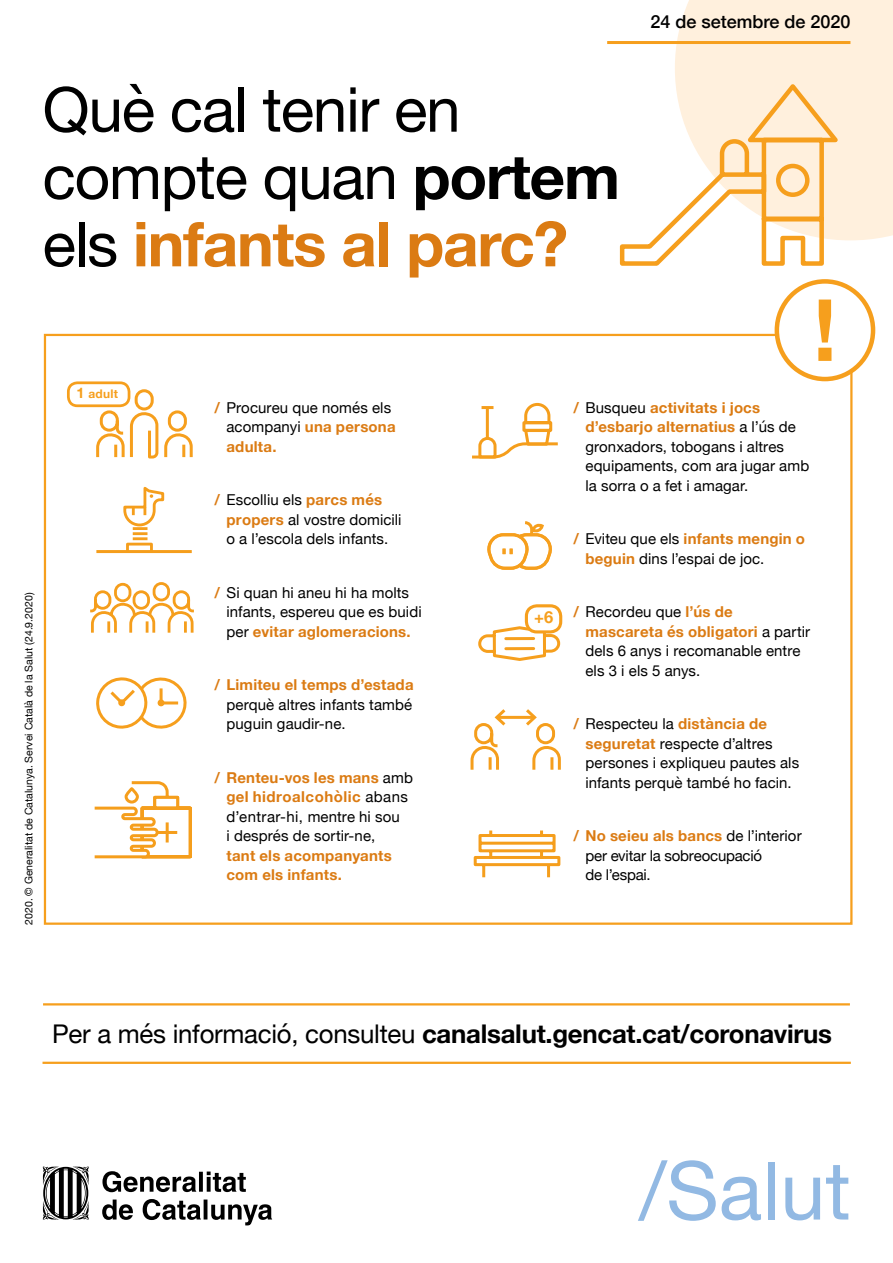
<style>
.page{position:relative;width:893px;height:1263px;background:#fff}
.page>*{position:absolute;margin:0;border:0;box-sizing:border-box;transform-origin:0 0}
.t1{font:81px "Helvetica Neue";color:#92b9e3}
.t2{font:62.1px/67.3px "Helvetica Neue";letter-spacing:-.02em;color:#000}
.t3{font:700 25.8px "Helvetica Neue";letter-spacing:-.01em;color:#000}
.t4{font:500 18px "Helvetica Neue";color:#000}
.t5{font:700 16.5px "Helvetica Neue";color:#f69f1d}
.t6{font:15px/19.5px "Helvetica Neue";letter-spacing:.005em;color:#000}
.t7{font:15px/19.5px "Helvetica Neue";letter-spacing:-.015em;color:#000}
.t8{font:700 15px/19.5px "Helvetica Neue";letter-spacing:.015em;color:#db7b13}
.t9{font:700 11.85px "Helvetica Neue";letter-spacing:.025em;color:#f69f1d}
.t10{font:10.5px "Helvetica Neue";color:#000}
.s1{font-weight:700}
.s2{font-weight:700;color:#db7b13}
.s3{font-size:14.55px}
.s4{font-weight:400}
</style>
<div class="page">
<svg style="left:102px;top:1171px;width:170px;height:54px"></svg>
<svg style="left:43px;top:1166px;width:46px;height:54px"></svg>
<div style="left:675px;top:0;width:218px;height:240px;background:#fff0dd"></div>
<hr style="left:43px;top:1062px;width:808px;height:2px;background:#f69f1d">
<hr style="left:43px;top:1003px;width:807px;height:2px;background:#f69f1d">
<div style="left:775px;top:279px;width:100px;height:102px;border:4px solid #f69f1d;border-radius:50%"></div>
<hr style="left:607px;top:41px;width:243px;height:3px;background:#f69f1d">
<svg style="left:96px;top:677px;width:91px;height:52px"></svg>
<svg style="left:118px;top:699px;width:7px;height:7px"></svg>
<svg style="left:487px;top:521px;width:65px;height:49px"></svg>
<svg style="left:478px;top:626px;width:84px;height:35px"></svg>
<hr style="left:506px;top:647px;width:28px;height:3px;background:#f69f1d">
<hr style="left:506px;top:637px;width:28px;height:3px;background:#f69f1d">
<svg style="left:95px;top:389px;width:98px;height:70px"></svg>
<div style="left:67px;top:381px;width:63px;height:26px;border:3px solid #f69f1d;border-radius:9px"></div>
<svg style="left:619px;top:79px;width:223px;height:187px"></svg>
<hr style="left:96px;top:550px;width:96px;height:3px;background:#f59e1c">
<svg style="left:122px;top:486px;width:44px;height:68px"></svg>
<svg style="left:90px;top:582px;width:104px;height:51px"></svg>
<svg style="left:472px;top:402px;width:86px;height:57px"></svg>
<svg style="left:473px;top:830px;width:88px;height:48px"></svg>
<div style="left:526px;top:606px;width:35px;height:26px;background:#fff;border-radius:10px"></div>
<div style="left:525px;top:604px;width:37px;height:29px;border:3px solid #f69f1d;border-radius:10px"></div>
<svg style="left:470px;top:709px;width:91px;height:61px"></svg>
<svg style="left:94px;top:781px;width:98px;height:78px"></svg>
<svg style="left:818px;top:300px;width:13px;height:61px"></svg>
<h2 class="t2" style="left:43px;top:79px;width:579px">Què cal tenir en compte quan <span class="s1">portem </span>els <span class="s2">infants al parc?</span></h2>
<p class="t4" style="left:650px;top:7px;width:202px">24 de setembre de 2020</p>
<p class="t9" style="left:76px;top:385px;width:43px"><span class="s3">1</span> adult</p>
<p class="t10" style="left:21px;top:925px;width:334px;rotate:-90deg">2020. © Generalitat de Catalunya. Servei Català de la Salut (24.9.2020)</p>
<p class="t6" style="left:227px;top:398px;width:171px;text-indent:-12px"><span class="s2">/</span> Procureu que només els acompanyi <span class="s2">una persona adulta.</span></p>
<p class="t6" style="left:227px;top:491px;width:177px;text-indent:-12px"><span class="s2">/</span> Escolliu els <span class="s2">parcs més propers</span> al vostre domicili o a l’escola dels infants.</p>
<p class="t6" style="left:227px;top:583px;width:197px;text-indent:-12px"><span class="s2">/</span> Si quan hi aneu hi ha molts infants, espereu que es buidi per <span class="s2">evitar aglomeracions.</span></p>
<p class="t8" style="left:215px;top:675px;width:201px">/ Limiteu el temps d’estada</p>
<p class="t6" style="left:227px;top:695px;width:187px">perquè altres infants també puguin gaudir-ne.</p>
<p class="t6" style="left:227px;top:768px;width:188px;text-indent:-12px"><span class="s2">/ Renteu-vos les mans</span> amb <span class="s2">gel hidroalcohòlic</span> abans d’entrar-hi, mentre hi sou<br>i després de sortir-ne,</p>
<p class="t8" style="left:227px;top:846px;width:167px">tant els acompanyants com els infants.</p>
<p class="t5" style="left:534px;top:604px;width:21px">+6</p>
<p class="t6" style="left:585px;top:398px;width:225px;text-indent:-12px"><span class="s2">/</span> Busqueu <span class="s2">activitats i jocs d’esbarjo alternatius</span> a l’ús de gronxadors, tobogans i altres equipaments, com ara jugar amb la sorra o a fet i amagar.</p>
<p class="t6" style="left:585px;top:530px;width:221px;text-indent:-12px"><span class="s2">/</span> Eviteu que els <span class="s2">infants mengin o beguin</span> dins l’espai de joc.</p>
<p class="t6" style="left:585px;top:603px;width:226px;text-indent:-12px"><span class="s2">/</span> Recordeu que <span class="s2">l’ús de mascareta és obligatori</span> a partir dels 6 anys i recomanable entre els 3 i els 5 anys.</p>
<p class="t6" style="left:585px;top:715px;width:215px;text-indent:-12px"><span class="s2">/</span> Respecteu la <span class="s2">distància de seguretat</span> respecte d’altres persones i expliqueu pautes als infants perquè també ho facin.</p>
<p class="t7" style="left:585px;top:827px;width:218px;text-indent:-12px"><span class="s2">/ No seieu als bancs</span> de l’interior per evitar la sobreocupació<br>de l’espai.</p>
<h3 class="t3" style="left:52px;top:1013px;width:781px"><span class="s4">Per a més informació, consulteu</span> canalsalut.gencat.cat/coronavirus</h3>
<h1 class="t1" style="left:639px;top:1132px;width:213px">/Salut</h1>
</div>
